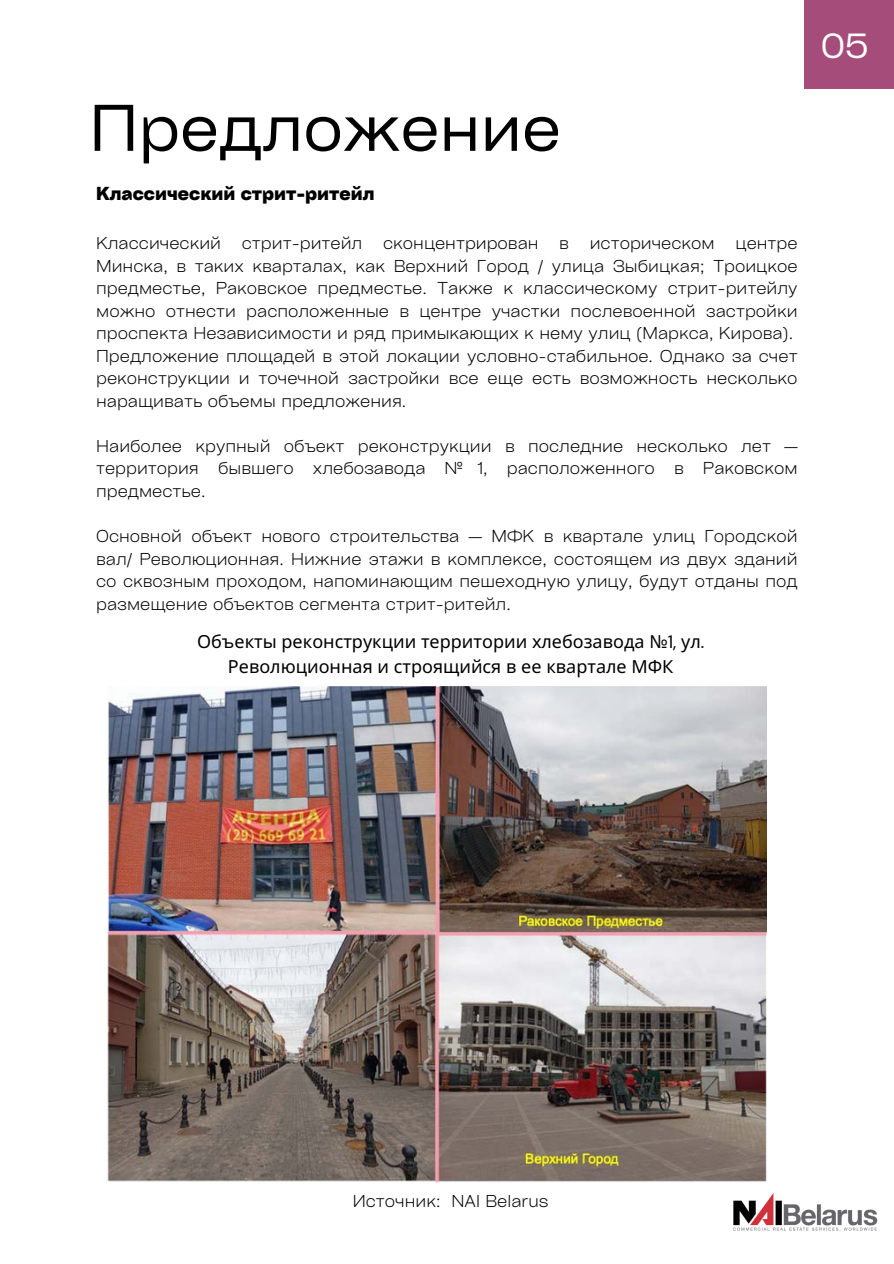
<style>
.page{position:relative;width:894px;height:1264px;background:#fff}
.page>*{position:absolute;margin:0;border:0;box-sizing:border-box;transform-origin:0 0}
.t1{font:63px "Cy Grotesk Key";color:#000}
.t2{font:33.45px "Cy Grotesk Key";color:#fff}
.t3{font:18px/24.8px "Noto Sans";color:#000;text-align:center}
.t4{font:700 18px "Cy Grotesk Key";color:#000}
.t5{font:300 16.5px/22.5px "Cy Grotesk Key";color:#000;text-align:justify}
.s1{font-family:"DM Sans"}
</style>
<div class="page">
<div style="left:804px;top:0;width:89px;height:89px;background:#a54c7a"></div>
<img style="left:107px;top:686px;width:659px;height:497px">
<img style="left:733px;top:1193px;width:144px;height:38px">
<p class="t1" style="left:89px;top:88px;width:473px">Предложение</p>
<p class="t4" style="left:96px;top:182px;width:280px">Классический стрит-ритейл</p>
<p class="t5" style="left:96px;top:231px;width:126px">Классический</p>
<p class="t5" style="left:242px;top:231px;width:122px">стрит-ритейл</p>
<p class="t5" style="left:383px;top:231px;width:157px">сконцентрирован</p>
<p class="t5" style="left:559px;top:231px;width:11px">в</p>
<p class="t5" style="left:589px;top:231px;width:126px">историческом</p>
<p class="t5" style="left:96px;top:231px;width:702px;text-indent:639px">центре Минска, в таких кварталах, как Верхний Город / улица Зыбицкая; Троицкое предместье, Раковское предместье. Также к классическому стрит-ритейлу можно отнести расположенные в центре участки послевоенной застройки проспекта Независимости и ряд примыкающих к нему улиц (Маркса, Кирова).</p>
<p class="t5" style="left:96px;top:344px;width:702px">Предложение площадей в этой локации условно-стабильное. Однако за счет реконструкции и точечной застройки все еще есть возможность несколько наращивать объемы предложения.</p>
<p class="t5" style="left:96px;top:434px;width:702px">Наиболее крупный объект реконструкции в последние несколько лет — территория бывшего хлебозавода № 1, расположенного в Раковском предместье.</p>
<p class="t5" style="left:96px;top:524px;width:702px">Основной объект нового строительства — МФК в квартале улиц Городской вал/ Революционная. Нижние этажи в комплексе, состоящем из двух зданий со сквозным проходом, напоминающим пешеходную улицу, будут отданы под размещение объектов сегмента стрит-ритейл.</p>
<p class="t3" style="left:197px;top:628px;width:508px">Объекты реконструкции территории хлебозавода №<span class="s1">1,</span> ул<span class="s1">.<br></span>Революционная и строящийся в ее квартале МФК</p>
<h2 class="t2" style="left:820px;top:24px;width:49px">05</h2>
<p class="t5" style="left:352px;top:1189px;width:197px">Источник: NAI Belarus</p>
</div>
